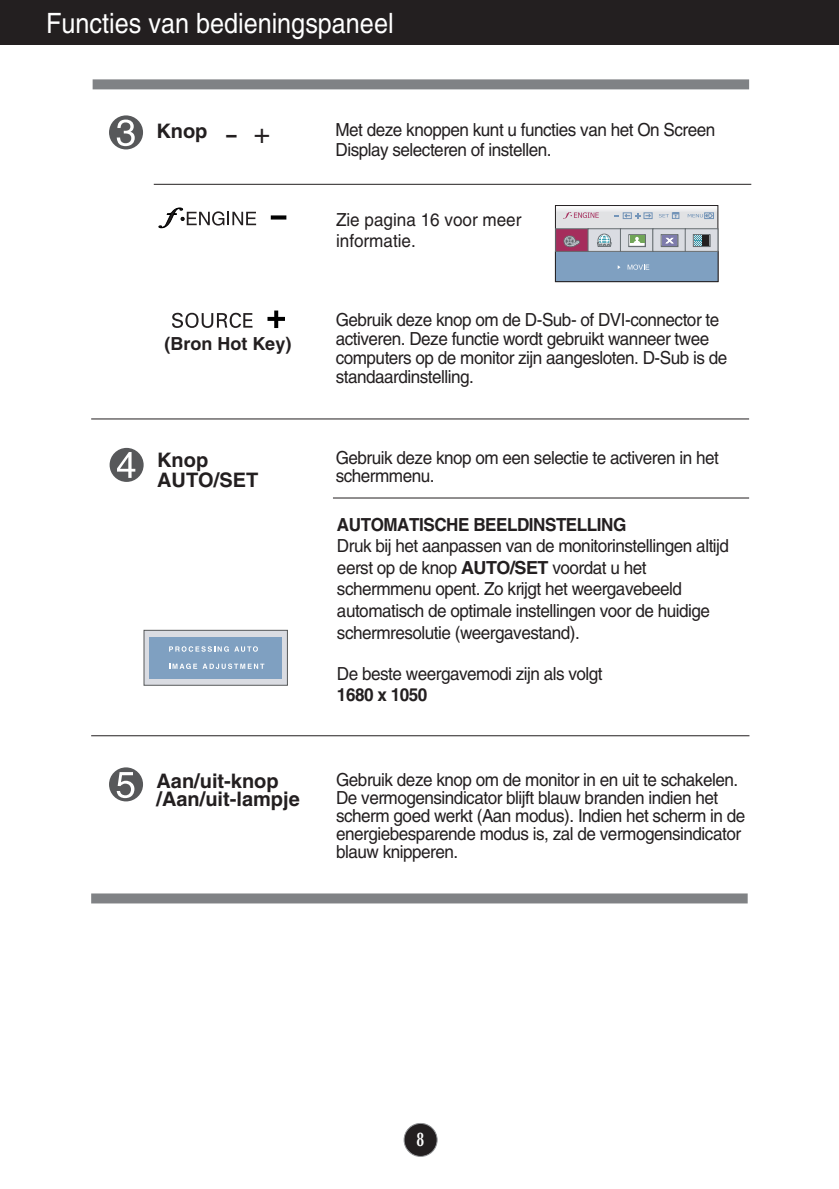
<style>
.page{position:relative;width:839px;height:1189px;background:#fff}
.page>*{position:absolute;margin:0;border:0;box-sizing:border-box;transform-origin:0 0}
.t1{font:28.2px "Helvetica";color:#231f20;scale:1.5 1}
.t2{font:28px "Helvetica";color:#fff;scale:.9 1}
.t3{font:700 20px/18px "Helvetica";color:#231f20}
.t4{font:700 20px "Optima";color:#fff;scale:.7 1}
.t5{font:18px/18px "Helvetica";letter-spacing:-.03em;color:#231f20;scale:.95 1}
.t6{font:700 18px "Helvetica";letter-spacing:-.03em;color:#231f20;scale:.95 1}
.t7{font:18px/21px "Helvetica";color:#231f20;scale:.95 1}
.t8{font:700 18px "Helvetica";color:#231f20}
.s1{font-weight:700}
</style>
<div class="page">
<div style="left:404px;top:1123px;width:33px;height:33px;background:#231f20;border-radius:50%"></div>
<div style="left:403px;top:1123px;width:34px;height:34px;border:2px solid #939598;border-radius:50%"></div>
<div style="left:0;top:0;width:839px;height:45px;background:#231f20"></div>
<div style="left:110px;top:448px;width:34px;height:34px;background:#57585a;border-radius:50%"></div>
<svg style="left:117px;top:452px;width:18px;height:26px"></svg>
<hr style="left:91px;top:418px;width:658px;height:1px;background:#231f20">
<hr style="left:91px;top:735px;width:658px;height:1px;background:#231f20">
<div style="left:109px;top:767px;width:34px;height:34px;background:#57585a;border-radius:50%"></div>
<svg style="left:117px;top:772px;width:17px;height:26px"></svg>
<hr style="left:333px;top:497px;width:416px;height:1px;background:#231f20">
<div style="left:109px;top:115px;width:34px;height:34px;background:#57585a;border-radius:50%"></div>
<svg style="left:117px;top:120px;width:18px;height:26px"></svg>
<hr style="left:154px;top:184px;width:597px;height:1px;background:#231f20">
<div style="left:93px;top:79px;width:656px;height:10px;background:#808285"></div>
<div style="left:91px;top:893px;width:656px;height:10px;background:#808285"></div>
<svg style="left:557px;top:208px;width:159px;height:20px;background:#e2e3e6"></svg>
<div style="left:555px;top:205px;width:163px;height:77px;border:1px solid #231f20"></div>
<div style="left:555px;top:251px;width:163px;height:31px;background:#7fa0c1"></div>
<div style="left:555px;top:251px;width:163px;height:31px;border:1px solid #231f20"></div>
<div style="left:555px;top:229px;width:33px;height:22px;background:#a52d5c"></div>
<div style="left:555px;top:228px;width:33px;height:24px;border:1px solid #656c70"></div>
<div style="left:588px;top:229px;width:32px;height:22px;background:#dadce2"></div>
<div style="left:588px;top:228px;width:33px;height:24px;border:1px solid #656c70"></div>
<div style="left:620px;top:229px;width:33px;height:22px;background:#dadce2"></div>
<div style="left:620px;top:228px;width:33px;height:24px;border:1px solid #656c70"></div>
<svg style="left:628px;top:228px;width:90px;height:24px;background:#b0b6bb"></svg>
<svg style="left:597px;top:234px;width:14px;height:13px"></svg>
<svg style="left:563px;top:235px;width:17px;height:13px"></svg>
<svg style="left:563px;top:212px;width:36px;height:7px"></svg>
<svg style="left:627px;top:264px;width:22px;height:6px"></svg>
<div style="left:623px;top:213px;width:8px;height:6px;border:1px solid #7394b8"></div>
<div style="left:643px;top:213px;width:9px;height:6px;border:1px solid #7394b8"></div>
<svg style="left:687px;top:213px;width:26px;height:6px"></svg>
<div style="left:672px;top:212px;width:7px;height:7px;border:1px solid #7394b8"></div>
<svg style="left:659px;top:212px;width:19px;height:6px"></svg>
<svg style="left:624px;top:213px;width:27px;height:5px"></svg>
<div style="left:144px;top:630px;width:143px;height:55px;background:#dadce2"></div>
<div style="left:143px;top:630px;width:145px;height:56px;border:1px solid #57595a"></div>
<div style="left:149px;top:637px;width:133px;height:41px;background:#7fa0c1"></div>
<svg style="left:169px;top:646px;width:89px;height:6px"></svg>
<svg style="left:169px;top:663px;width:95px;height:6px"></svg>
<svg style="left:158px;top:207px;width:98px;height:22px"></svg>
<svg style="left:271px;top:215px;width:15px;height:4px"></svg>
<svg style="left:267px;top:317px;width:18px;height:4px"></svg>
<svg style="left:274px;top:310px;width:4px;height:18px"></svg>
<svg style="left:172px;top:313px;width:80px;height:15px"></svg>
<h2 class="t2" style="left:46px;top:13px;width:387px">Functies van bedieningspaneel</h2>
<p class="t3" style="left:156px;top:124px;width:53px">Knop</p>
<h1 class="t1" style="left:224px;top:123px;width:32px">- +</h1>
<p class="t5" style="left:335px;top:121px;width:401px;line-height:19.8px">Met deze knoppen kunt u functies van het On Screen<br>Display selecteren of instellen.</p>
<p class="t7" style="left:336px;top:210px;width:197px">Zie pagina 16 voor meer informatie.</p>
<p class="t8" style="left:164px;top:337px;width:128px">(Bron Hot Key)</p>
<p class="t5" style="left:336px;top:311px;width:414px;line-height:19px">Gebruik deze knop om de D-Sub- of DVI-connector te activeren. Deze functie wordt gebruikt wanneer twee computers op de monitor zijn aangesloten. D-Sub is de standaardinstelling.</p>
<p class="t3" style="left:157px;top:452px;width:103px;line-height:20px">Knop<br>AUTO/SET</p>
<p class="t5" style="left:336px;top:450px;width:405px">Gebruik deze knop om een selectie te activeren in het schermmenu.</p>
<p class="t6" style="left:337px;top:517px;width:306px">AUTOMATISCHE BEELDINSTELLING</p>
<p class="t5" style="left:337px;top:537px;width:414px;line-height:21.6px">Druk bij het aanpassen van de monitorinstellingen altijd eerst op de knop <span class="s1">AUTO/SET</span> voordat u het schermmenu opent. Zo krijgt het weergavebeeld automatisch de optimale instellingen voor de huidige schermresolutie (weergavestand).</p>
<p class="t5" style="left:337px;top:666px;width:281px">De beste weergavemodi zijn als volgt</p>
<p class="t6" style="left:337px;top:688px;width:97px">1680 x 1050</p>
<p class="t3" style="left:156px;top:773px;width:145px">Aan/uit-knop /Aan/uit-lampje</p>
<p class="t5" style="left:336px;top:773px;width:432px">Gebruik deze knop om de monitor in en uit te schakelen.<br>De vermogensindicator blijft blauw branden indien het scherm goed werkt (Aan modus). Indien het scherm in de energiebesparende modus is, zal de vermogensindicator blauw knipperen.</p>
<p class="t4" style="left:416px;top:1131px;width:13px">8</p>
</div>
